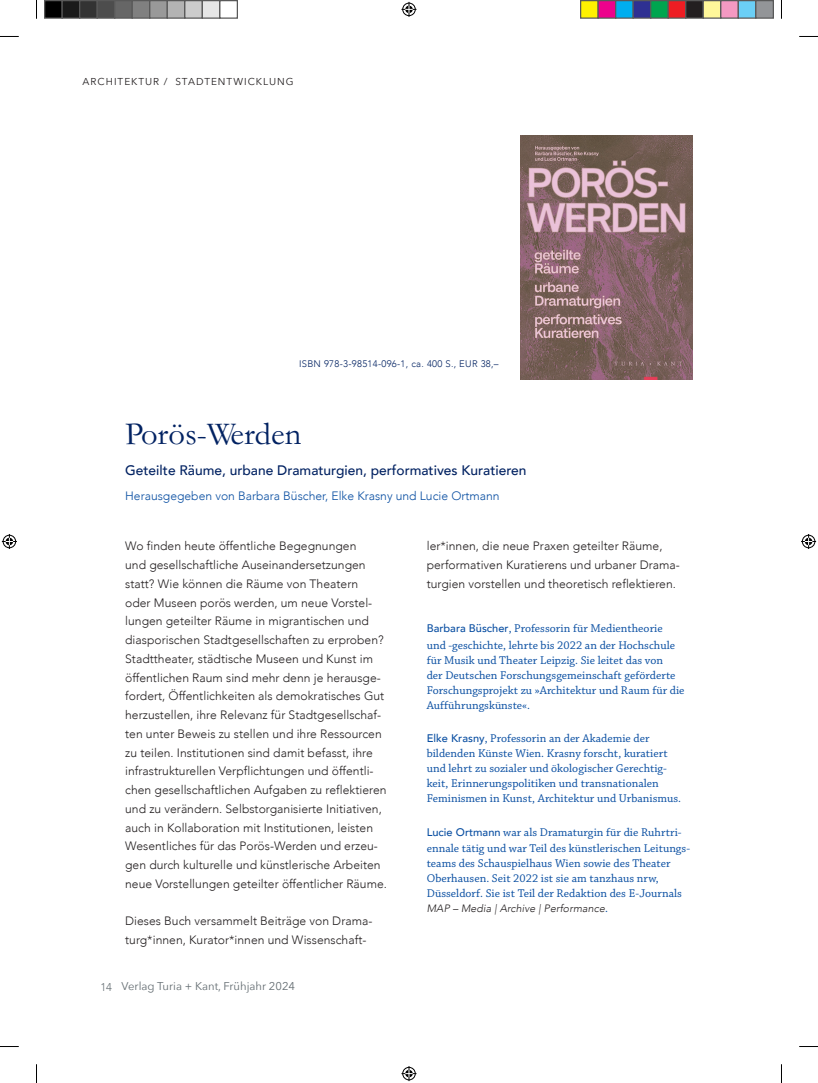
<style>
.page{position:relative;width:818px;height:1083px;background:#fff}
.page>*{position:absolute;margin:0;border:0;box-sizing:border-box;transform-origin:0 0}
.t1{font:32.5px "Garamond";color:#022262}
.t2{font:500 13.75px "Avenir";color:#022262}
.t3{font:300 12.12px/18.8px "Avenir";color:#231f20}
.t4{font:300 12.12px "Avenir";color:#0a4fa2}
.t5{font:11.88px/15px "Chaparral Pro";color:#0a4fa2}
.t6{font:11.25px "Avenir Next";color:#636c71}
.t7{font:italic 300 10.62px "Avenir";letter-spacing:.01em;color:#231f20}
.t8{font:10px "Avenir Next";letter-spacing:.1em;color:#231f20}
.t9{font:300 9.5px "Avenir";letter-spacing:.03em;color:#022262}
.s1{font-family:"Avenir";font-weight:500;font-size:11px}
.s2{font-family:"Chaparral Pro";font-weight:400;font-style:normal;font-size:11.88px;color:#0a4fa2}
.s3{font-family:"Avenir";font-weight:300}
</style>
<div class="page">
<img style="left:520px;top:136px;width:172px;height:244px">
<svg style="left:0;top:36px;width:19px;height:1px"></svg>
<svg style="left:799px;top:36px;width:18px;height:1px"></svg>
<svg style="left:0;top:1046px;width:19px;height:1px"></svg>
<svg style="left:799px;top:1046px;width:18px;height:1px"></svg>
<svg style="left:36px;top:0;width:1px;height:19px"></svg>
<svg style="left:36px;top:1064px;width:1px;height:19px"></svg>
<svg style="left:401px;top:2px;width:15px;height:15px"></svg>
<svg style="left:401px;top:1066px;width:15px;height:15px"></svg>
<svg style="left:2px;top:534px;width:15px;height:15px"></svg>
<svg style="left:801px;top:534px;width:14px;height:15px"></svg>
<div style="left:45px;top:1px;width:17px;height:17px;background:#000"></div>
<div style="left:44px;top:0;width:19px;height:19px;border:1px solid #595959"></div>
<div style="left:62px;top:1px;width:18px;height:17px;background:#1a1a1a"></div>
<div style="left:61px;top:0;width:19px;height:19px;border:1px solid #595959"></div>
<div style="left:80px;top:1px;width:17px;height:17px;background:#333"></div>
<div style="left:79px;top:0;width:19px;height:19px;border:1px solid #595959"></div>
<div style="left:97px;top:1px;width:18px;height:17px;background:#4d4d4d"></div>
<div style="left:96px;top:0;width:19px;height:19px;border:1px solid #595959"></div>
<div style="left:115px;top:1px;width:17px;height:17px;background:#666"></div>
<div style="left:114px;top:0;width:19px;height:19px;border:1px solid #595959"></div>
<div style="left:132px;top:1px;width:18px;height:17px;background:#808080"></div>
<div style="left:131px;top:0;width:19px;height:19px;border:1px solid #595959"></div>
<div style="left:150px;top:1px;width:17px;height:17px;background:#999"></div>
<div style="left:149px;top:0;width:19px;height:19px;border:1px solid #595959"></div>
<div style="left:167px;top:1px;width:18px;height:17px;background:#b3b3b3"></div>
<div style="left:166px;top:0;width:19px;height:19px;border:1px solid #595959"></div>
<div style="left:185px;top:1px;width:17px;height:17px;background:#ccc"></div>
<div style="left:184px;top:0;width:19px;height:19px;border:1px solid #595959"></div>
<div style="left:202px;top:1px;width:18px;height:17px;background:#e6e6e6"></div>
<div style="left:201px;top:0;width:19px;height:19px;border:1px solid #595959"></div>
<div style="left:219px;top:0;width:19px;height:19px;border:1px solid #595959"></div>
<div style="left:580px;top:1px;width:17px;height:17px;background:#fff101"></div>
<div style="left:579px;top:0;width:19px;height:19px;border:1px solid #595959"></div>
<div style="left:597px;top:1px;width:18px;height:17px;background:#ed028c"></div>
<div style="left:597px;top:0;width:19px;height:19px;border:1px solid #595959"></div>
<div style="left:615px;top:1px;width:17px;height:17px;background:#00aeef"></div>
<div style="left:614px;top:0;width:19px;height:19px;border:1px solid #595959"></div>
<div style="left:632px;top:1px;width:18px;height:17px;background:#2e3092"></div>
<div style="left:632px;top:0;width:19px;height:19px;border:1px solid #595959"></div>
<div style="left:650px;top:1px;width:17px;height:17px;background:#00a54f"></div>
<div style="left:649px;top:0;width:19px;height:19px;border:1px solid #595959"></div>
<div style="left:667px;top:1px;width:18px;height:17px;background:#ee1d23"></div>
<div style="left:667px;top:0;width:19px;height:19px;border:1px solid #595959"></div>
<div style="left:685px;top:1px;width:17px;height:17px;background:#231f20"></div>
<div style="left:684px;top:0;width:19px;height:19px;border:1px solid #595959"></div>
<div style="left:702px;top:1px;width:18px;height:17px;background:#fff79a"></div>
<div style="left:702px;top:0;width:19px;height:19px;border:1px solid #595959"></div>
<div style="left:720px;top:1px;width:17px;height:17px;background:#f499c2"></div>
<div style="left:719px;top:0;width:19px;height:19px;border:1px solid #595959"></div>
<div style="left:737px;top:1px;width:18px;height:17px;background:#6bcff6"></div>
<div style="left:737px;top:0;width:19px;height:19px;border:1px solid #595959"></div>
<div style="left:755px;top:1px;width:17px;height:17px;background:#939598"></div>
<div style="left:754px;top:0;width:19px;height:19px;border:1px solid #595959"></div>
<p class="t8" style="left:83px;top:73px;width:212px">ARCHITEKTUR / STADTENTWICKLUNG</p>
<p class="t9" style="left:299px;top:359px;width:201px">ISBN 978-3-98514-096-1, ca. 400 S., EUR 38,–</p>
<h1 class="t1" style="left:125px;top:414px;width:178px">Porös-Werden</h1>
<p class="t2" style="left:125px;top:458px;width:402px">Geteilte Räume, urbane Dramaturgien, performatives Kuratieren</p>
<p class="t4" style="left:125px;top:488px;width:376px">Herausgegeben von Barbara Büscher, Elke Krasny und Lucie Ortmann</p>
<p class="t3" style="left:125px;top:537px;width:263px">Wo finden heute öffentliche Begegnungen<br>und gesellschaftliche Auseinandersetzungen statt? Wie können die Räume von Theatern<br>oder Museen porös werden, um neue Vorstel&shy;lungen geteilter Räume in migrantischen und diasporischen Stadtgesellschaften zu erproben?<br>Stadttheater, städtische Museen und Kunst im öffentlichen Raum sind mehr denn je herausge&shy;fordert, Öffentlichkeiten als demokratisches Gut herzustellen, ihre Relevanz für Stadtgesellschaf&shy;ten unter Beweis zu stellen und ihre Ressourcen zu teilen. Institutionen sind damit befasst, ihre infrastrukturellen Verpflichtungen und öffentli&shy;chen gesellschaftlichen Aufgaben zu reflektieren und zu verändern. Selbstorganisierte Initiativen, auch in Kollaboration mit Institutionen, leisten Wesentliches für das Porös-Werden und erzeu&shy;gen durch kulturelle und künstlerische Arbeiten neue Vorstellungen geteilter öffentlicher Räume.</p>
<p class="t3" style="left:125px;top:912px;width:248px">Dieses Buch versammelt Beiträge von Drama&shy;turg*innen, Kurator*innen und Wissenschaft-</p>
<p class="t3" style="left:426px;top:537px;width:254px">ler*innen, die neue Praxen geteilter Räume, performativen Kuratierens und urbaner Drama&shy;turgien vorstellen und theoretisch reflektieren.</p>
<p class="t5" style="left:426px;top:621px;width:250px;line-height:16.2px"><span class="s1">Barbara Büscher</span>, Professorin für Medientheorie und -geschichte, lehrte bis 2022 an der Hochschule</p>
<p class="t5" style="left:426px;top:653px;width:259px">für Musik und Theater Leipzig. Sie leitet das von<br>der Deutschen Forschungsgemeinschaft geförderte Forschungsprojekt zu »Architektur und Raum für die Aufführungskünste«.</p>
<p class="t5" style="left:426px;top:731px;width:256px"><span class="s1">Elke Krasny</span>, Professorin an der Akademie der bildenden Künste Wien. Krasny forscht, kuratiert und lehrt zu sozialer und ökologischer Gerechtig&shy;keit, Erinnerungspolitiken und transnationalen Feminismen in Kunst, Architektur und Urbanismus.</p>
<p class="t5" style="left:426px;top:824px;width:265px;line-height:16.2px"><span class="s1">Lucie Ortmann</span> war als Dramaturgin für die Ruhrtri&shy;ennale tätig und war Teil des künstlerischen Leitungs-</p>
<p class="t5" style="left:426px;top:856px;width:257px">teams des Schauspielhaus Wien sowie des Theater<br>Oberhausen. Seit 2022 ist sie am tanzhaus nrw,<br>Düsseldorf. Sie ist Teil der Redaktion des E-Journals</p>
<p class="t7" style="left:426px;top:902px;width:183px">MAP – Media | Archive | Performance<span class="s2">.</span></p>
<p class="t6" style="left:100px;top:977px;width:196px"><span class="s3">14</span> Verlag Turia + Kant, Frühjahr 2024</p>
</div>
